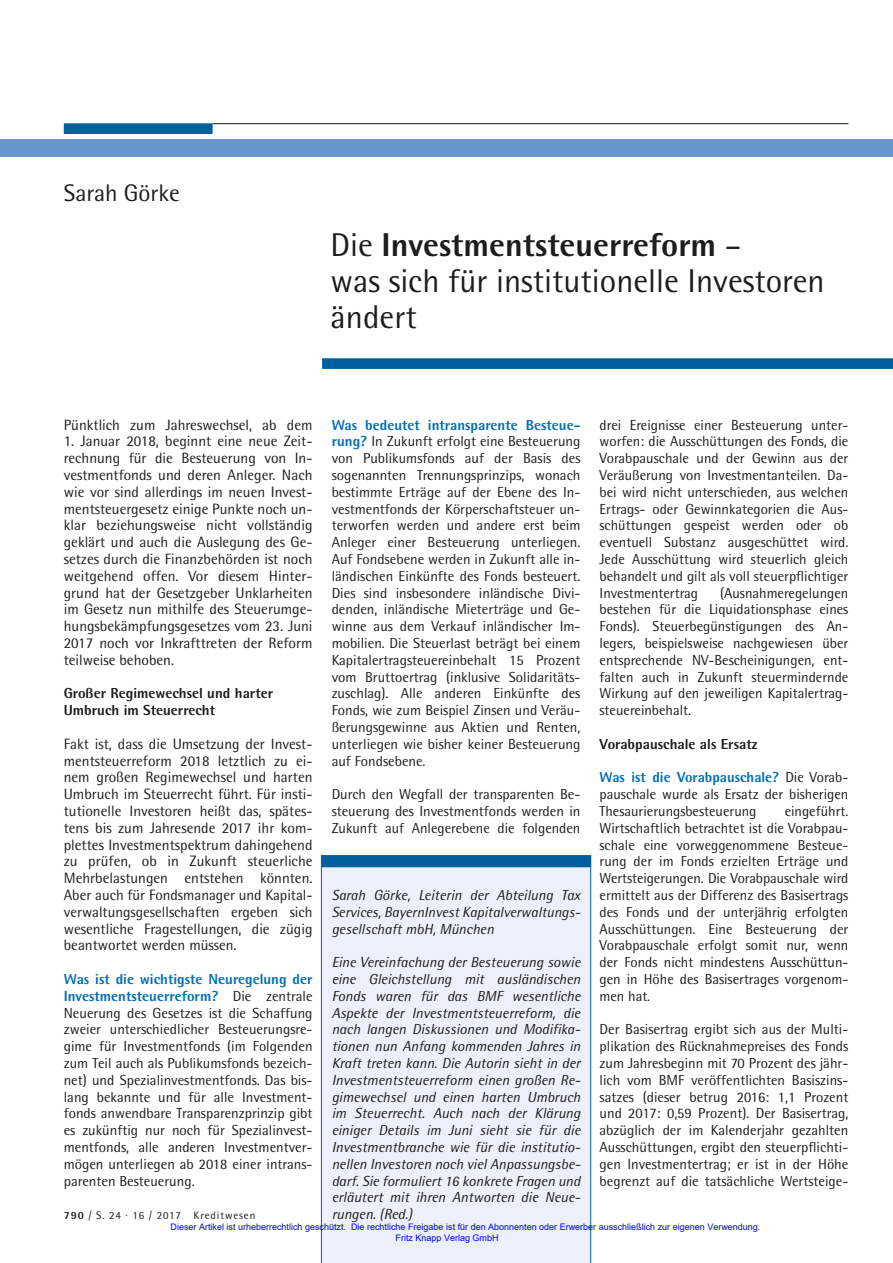
<style>
.page{position:relative;width:893px;height:1263px;background:#fff}
.page>*{position:absolute;margin:0;border:0;box-sizing:border-box;transform-origin:0 0}
.t1{font:33px/36px "Rotis Semi Sans";color:#1d1d1b}
.t2{font:24px "Rotis Semi Sans";color:#1d1d1b}
.t3{font:15px/16.8px "Rotis Semi Sans";color:#1d1d1b;text-align:justify}
.t4{font:14.55px/16.8px "Rotis Semi Sans";color:#1d1d1b;text-align:justify}
.t5{font:italic 14.55px/16.8px "Rotis Semi Sans";color:#1d1d1b;text-align:justify}
.t6{font:800 14.55px/16.8px "Rotis Semi Sans";color:#1d1d1b}
.t7{font:10.95px "Rotis Semi Sans";letter-spacing:.08em;color:#1d1d1b}
.t8{font:9px/10.8px "Arial";color:#00f}
.s1{font-weight:800}
.s2{font-weight:800;color:#006fb7}
</style>
<div class="page">
<hr style="left:213px;top:123px;width:635px;height:1px;background:#1d1d1b">
<div style="left:64px;top:123px;width:149px;height:11px;background:#005f9d;border:2px solid #005f9d"></div>
<div style="left:322px;top:358px;width:571px;height:11px;background:#005f9d;border:2px solid #005f9d"></div>
<div style="left:0;top:139px;width:893px;height:17px;background:#6995ce"></div>
<div style="left:321px;top:867px;width:270px;height:396px;background:#ecf0fa"></div>
<div style="left:321px;top:855px;width:270px;height:12px;background:#005f9d"></div>
<h2 class="t2" style="left:64px;top:179px;width:118px">Sarah Görke</h2>
<h1 class="t1" style="left:331px;top:227px;width:495px">Die <span class="s1">Investmentsteuerreform</span> –<br>was sich für institutionelle Investoren ändert</h1>
<p class="t3" style="left:64px;top:416px;width:250px">Pünktlich zum Jahreswechsel, ab dem</p>
<p class="t3" style="left:64px;top:433px;width:250px">1. Januar 2018, beginnt eine neue Zeit&shy;rechnung für die Besteuerung von In&shy;vestmentfonds und deren Anleger. Nach wie vor sind allerdings im neuen Invest&shy;mentsteuergesetz einige Punkte noch un&shy;klar beziehungsweise nicht vollständig geklärt und auch die Auslegung des Ge&shy;setzes durch die Finanzbehörden ist noch weitgehend offen. Vor diesem Hinter&shy;grund hat der Gesetzgeber Unklarheiten im Gesetz nun mithilfe des Steuerumge&shy;hungsbekämpfungsgesetzes vom 23. Juni 2017 noch vor Inkrafttreten der Reform teilweise behoben.</p>
<p class="t6" style="left:64px;top:685px;width:211px">Großer Regimewechsel und harter<br>Umbruch im Steuerrecht</p>
<p class="t3" style="left:64px;top:735px;width:250px">Fakt ist, dass die Umsetzung der Invest&shy;mentsteuerreform 2018 letztlich zu ei&shy;nem großen Regimewechsel und harten Umbruch im Steuerrecht führt. Für insti&shy;tutionelle Investoren heißt das, spätes&shy;tens bis zum Jahresende 2017 ihr kom&shy;plettes Investmentspektrum dahingehend zu prüfen, ob in Zukunft steuerliche Mehrbelastungen entstehen könnten.<br>Aber auch für Fondsmanager und Kapital&shy;verwaltungsgesellschaften ergeben sich wesentliche Fragestellungen, die zügig beantwortet werden müssen.</p>
<p class="t4" style="left:64px;top:970px;width:250px"><span class="s2">Was ist die wichtigste Neuregelung der Investmentsteuerreform?</span> Die zentrale Neuerung des Gesetzes ist die Schaffung zweier unterschiedlicher Besteuerungsre&shy;gime für Investmentfonds (im Folgenden zum Teil auch als Publikumsfonds bezeich&shy;net) und Spezialinvestmentfonds. Das bis&shy;lang bekannte und für alle Investment&shy;fonds anwendbare Transparenzprinzip gibt es zukünftig nur noch für Spezialinvest&shy;mentfonds, alle anderen Investmentver&shy;mögen unterliegen ab 2018 einer intrans&shy;parenten Besteuerung.</p>
<p class="t4" style="left:332px;top:416px;width:250px"><span class="s2">Was bedeutet intransparente Besteue&shy;rung?</span> In Zukunft erfolgt eine Besteuerung von Publikumsfonds auf der Basis des sogenannten Trennungsprinzips, wonach bestimmte Erträge auf der Ebene des In&shy;vestmentfonds der Körperschaftsteuer un&shy;terworfen werden und andere erst beim Anleger einer Besteuerung unterliegen.<br>Auf Fondsebene werden in Zukunft alle in&shy;ländischen Einkünfte des Fonds besteuert.<br>Dies sind insbesondere inländische Divi&shy;denden, inländische Mieterträge und Ge&shy;winne aus dem Verkauf inländischer Im&shy;mobilien. Die Steuerlast beträgt bei einem Kapitalertragsteuereinbehalt 15 Prozent vom Bruttoertrag (inklusive Solidaritäts&shy;zuschlag). Alle anderen Einkünfte des Fonds, wie zum Beispiel Zinsen und Veräu&shy;ßerungsgewinne aus Aktien und Renten, unterliegen wie bisher keiner Besteuerung auf Fondsebene.</p>
<p class="t4" style="left:332px;top:786px;width:250px">Durch den Wegfall der transparenten Be&shy;steuerung des Investmentfonds werden in Zukunft auf Anlegerebene die folgenden</p>
<p class="t4" style="left:600px;top:416px;width:250px">drei Ereignisse einer Besteuerung unter&shy;worfen: die Ausschüttungen des Fonds, die Vorabpauschale und der Gewinn aus der Veräußerung von Investmentanteilen. Da&shy;bei wird nicht unterschieden, aus welchen Ertrags- oder Gewinnkategorien die Aus&shy;schüttungen gespeist werden oder ob eventuell Substanz ausgeschüttet wird.<br>Jede Ausschüttung wird steuerlich gleich behandelt und gilt als voll steuerpflichtiger Investmentertrag</p>
<p class="t4" style="left:600px;top:584px;width:250px;text-indent:121px">(Ausnahmeregelungen bestehen für die Liquidationsphase eines Fonds). Steuerbegünstigungen des An&shy;legers, beispielsweise nachgewiesen über entsprechende NV-Bescheinigungen, ent&shy;falten auch in Zukunft steuermindernde Wirkung auf den jeweiligen Kapitalertrag&shy;steuereinbehalt.</p>
<p class="t6" style="left:600px;top:735px;width:159px">Vorabpauschale als Ersatz</p>
<p class="t4" style="left:600px;top:769px;width:250px"><span class="s2">Was ist die Vorabpauschale?</span> Die Vorab&shy;pauschale wurde als Ersatz der bisherigen Thesaurierungsbesteuerung</p>
<p class="t4" style="left:600px;top:802px;width:250px;text-indent:185px">eingeführt.<br>Wirtschaftlich betrachtet ist die Vorabpau&shy;schale eine vorweggenommene Besteue&shy;rung der im Fonds erzielten Erträge und Wertsteigerungen. Die Vorabpauschale wird ermittelt aus der Differenz des Basisertrags des Fonds und der unterjährig erfolgten Ausschüttungen. Eine Besteuerung der Vorabpauschale erfolgt somit nur, wenn der Fonds nicht mindestens Ausschüttun&shy;gen in Höhe des Basisertrages vorgenom&shy;men hat.</p>
<p class="t4" style="left:600px;top:1021px;width:250px">Der Basisertrag ergibt sich aus der Multi&shy;plikation des Rücknahmepreises des Fonds zum Jahresbeginn mit 70 Prozent des jähr&shy;lich vom BMF veröffentlichten Basiszins&shy;satzes (dieser betrug 2016: 1,1 Prozent und 2017: 0,59 Prozent). Der Basisertrag, abzüglich der im Kalenderjahr gezahlten Ausschüttungen, ergibt den steuerpflichti&shy;gen Investmentertrag; er ist in der Höhe begrenzt auf die tatsächliche Wertsteige-</p>
<p class="t5" style="left:332px;top:886px;width:250px">Sarah Görke, Leiterin der Abteilung Tax Services, BayernInvest Kapitalverwaltungs&shy;gesellschaft mbH, München</p>
<p class="t5" style="left:332px;top:954px;width:250px">Eine Vereinfachung der Besteuerung sowie eine Gleichstellung mit ausländischen Fonds waren für das BMF wesentliche Aspekte der Investmentsteuerreform, die nach langen Diskussionen und Modifika&shy;tionen nun Anfang kommenden Jahres in Kraft treten kann. Die Autorin sieht in der Investmentsteuerreform einen großen Re&shy;gimewechsel und einen harten Umbruch im Steuerrecht. Auch nach der Klärung einiger Details im Juni sieht sie für die Investmentbranche wie für die institutio&shy;nellen Investoren noch viel Anpassungsbe&shy;darf. Sie formuliert 16 konkrete Fragen und erläutert mit ihren Antworten die Neue&shy;rungen. (Red.)</p>
<p class="t8" style="left:396px;top:1221px;width:366px;text-indent:-225px">Dieser Artikel ist urheberrechtlich geschützt. Die rechtliche Freigabe ist für den Abonnenten oder Erwerber ausschließlich zur eigenen Verwendung.<br>Fritz Knapp Verlag GmbH</p>
<p class="t7" style="left:64px;top:1209px;width:193px"><span class="s1">790</span> / S. 24 · 16 / 2017 Kreditwesen</p>
</div>
